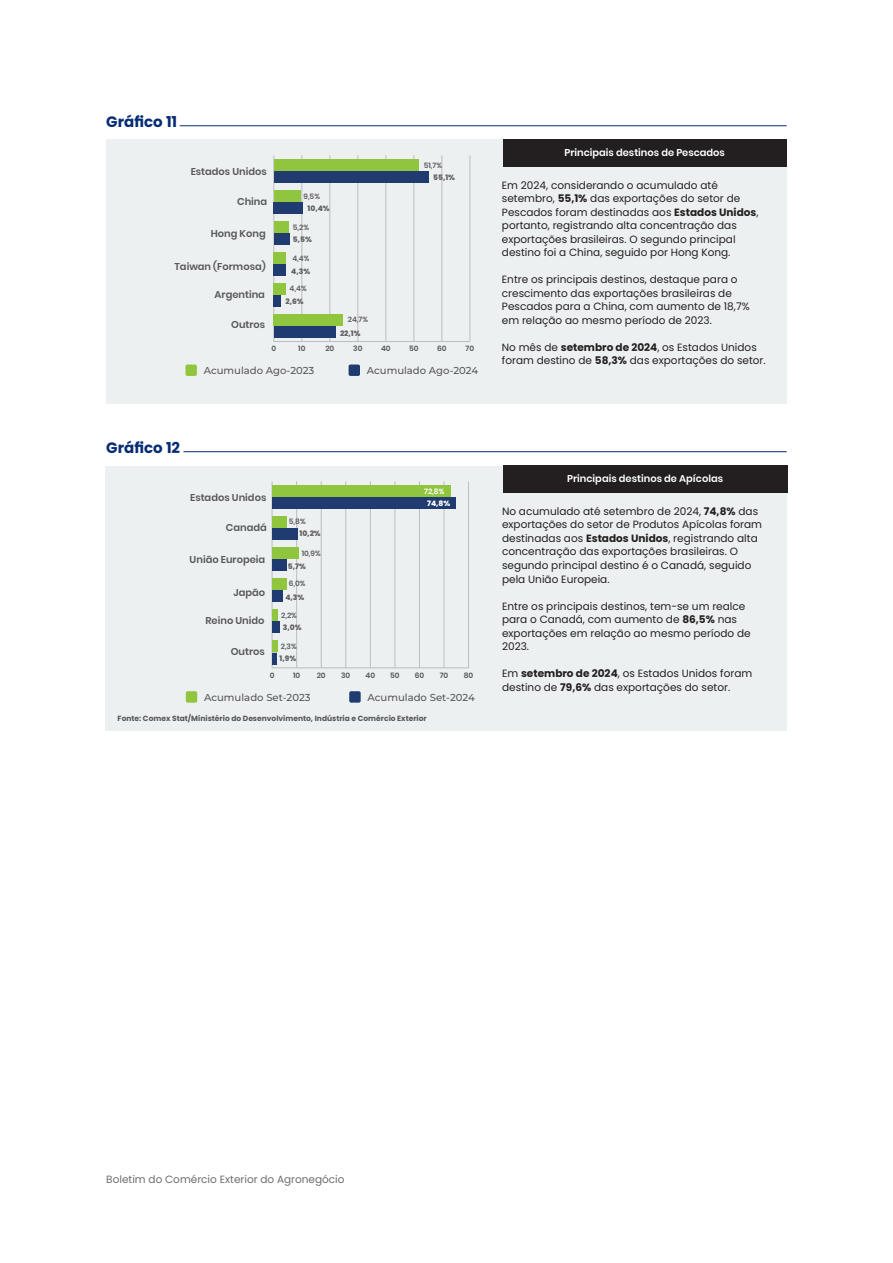
<style>
.page{position:relative;width:893px;height:1263px;background:#fff}
.page>*{position:absolute;margin:0;border:0;box-sizing:border-box;transform-origin:0 0}
.texto{font:700 15px "Poppins";color:#062c73}
.t1{font:10.5px/13.5px "Poppins";color:#231f20}
.t2{font:10.5px "Poppins";color:#6c6d70}
.t3{font:500 10.05px "Montserrat";color:#57585a}
.t4{font:600 9.9px "Poppins";color:#57585a}
.t5{font:600 9.9px "Poppins";color:#fff}
.t6{font:600 7.5px/13.6px "Poppins";color:#606160}
.t7{font:700 7.5px "Poppins";color:#57585a}
.t8{font:600 7.5px "Poppins";color:#57585a}
.t9{font:800 7.5px/12.1px "Poppins";color:#606160}
.t10{font:600 7.5px/12.1px "Poppins";color:#fff}
.s1{font-weight:600}
.s2{font-weight:800}
.s3{font-weight:700}
</style>
<div class="page">
<div style="left:106px;top:140px;width:681px;height:264px;background:#edf0f1"></div>
<div style="left:503px;top:139px;width:284px;height:28px;background:#231f20"></div>
<div style="left:185px;top:364px;width:12px;height:12px;background:#8fc63e;border-radius:2px"></div>
<div style="left:349px;top:364px;width:11px;height:12px;background:#1f3b6f;border-radius:2px"></div>
<hr style="left:274px;top:341px;width:196px;height:1px;background:#bcbdc0">
<hr style="left:301px;top:155px;width:1px;height:186px;background:#bcbdc0">
<hr style="left:329px;top:155px;width:1px;height:186px;background:#bcbdc0">
<hr style="left:357px;top:155px;width:1px;height:186px;background:#bcbdc0">
<hr style="left:385px;top:155px;width:1px;height:186px;background:#bcbdc0">
<hr style="left:413px;top:155px;width:1px;height:186px;background:#bcbdc0">
<hr style="left:441px;top:155px;width:1px;height:186px;background:#bcbdc0">
<hr style="left:469px;top:155px;width:1px;height:186px;background:#bcbdc0">
<hr style="left:273px;top:155px;width:1px;height:186px;background:#bcbdc0">
<div style="left:274px;top:171px;width:154px;height:12px;background:#1f3b6f"></div>
<div style="left:274px;top:203px;width:29px;height:11px;background:#1f3b6f"></div>
<div style="left:274px;top:234px;width:15px;height:11px;background:#1f3b6f"></div>
<div style="left:274px;top:265px;width:12px;height:11px;background:#1f3b6f"></div>
<div style="left:274px;top:296px;width:7px;height:11px;background:#1f3b6f"></div>
<div style="left:274px;top:327px;width:62px;height:11px;background:#1f3b6f"></div>
<div style="left:274px;top:159px;width:145px;height:11px;background:#8fc63e"></div>
<div style="left:274px;top:190px;width:26px;height:11px;background:#8fc63e"></div>
<div style="left:274px;top:221px;width:14px;height:11px;background:#8fc63e"></div>
<div style="left:274px;top:252px;width:12px;height:11px;background:#8fc63e"></div>
<div style="left:274px;top:283px;width:12px;height:11px;background:#8fc63e"></div>
<div style="left:274px;top:314px;width:69px;height:11px;background:#8fc63e"></div>
<div style="left:106px;top:466px;width:681px;height:265px;background:#edf0f1"></div>
<div style="left:503px;top:466px;width:284px;height:27px;background:#231f20"></div>
<div style="left:186px;top:691px;width:11px;height:12px;background:#8fc63e;border-radius:2px"></div>
<div style="left:349px;top:691px;width:12px;height:12px;background:#1f3b6f;border-radius:2px"></div>
<hr style="left:272px;top:667px;width:197px;height:1px;background:#bcbdc0">
<hr style="left:296px;top:481px;width:1px;height:187px;background:#bcbdc0">
<hr style="left:321px;top:481px;width:1px;height:187px;background:#bcbdc0">
<hr style="left:345px;top:481px;width:1px;height:187px;background:#bcbdc0">
<hr style="left:370px;top:481px;width:1px;height:187px;background:#bcbdc0">
<hr style="left:394px;top:481px;width:1px;height:187px;background:#bcbdc0">
<hr style="left:419px;top:481px;width:1px;height:187px;background:#bcbdc0">
<hr style="left:444px;top:481px;width:1px;height:187px;background:#bcbdc0">
<hr style="left:468px;top:481px;width:1px;height:187px;background:#bcbdc0">
<hr style="left:272px;top:481px;width:1px;height:187px;background:#bcbdc0">
<div style="left:272px;top:497px;width:184px;height:12px;background:#1f3b6f"></div>
<div style="left:272px;top:529px;width:25px;height:11px;background:#1f3b6f"></div>
<div style="left:272px;top:560px;width:14px;height:11px;background:#1f3b6f"></div>
<div style="left:272px;top:591px;width:11px;height:11px;background:#1f3b6f"></div>
<div style="left:272px;top:622px;width:7px;height:11px;background:#1f3b6f"></div>
<div style="left:272px;top:653px;width:5px;height:11px;background:#1f3b6f"></div>
<div style="left:272px;top:485px;width:179px;height:11px;background:#8fc63e"></div>
<div style="left:272px;top:516px;width:14px;height:11px;background:#8fc63e"></div>
<div style="left:272px;top:547px;width:27px;height:11px;background:#8fc63e"></div>
<div style="left:272px;top:578px;width:15px;height:11px;background:#8fc63e"></div>
<div style="left:272px;top:609px;width:5px;height:12px;background:#8fc63e"></div>
<div style="left:272px;top:640px;width:6px;height:12px;background:#8fc63e"></div>
<hr style="left:180px;top:125px;width:607px;height:1px;background:#062c73">
<hr style="left:183px;top:451px;width:604px;height:1px;background:#062c73">
<p class="texto" style="left:106px;top:113px;width:72px">Gráfico 11</p>
<p class="t4" style="left:191px;top:166px;width:78px">Estados Unidos</p>
<p class="t4" style="left:237px;top:196px;width:32px">China</p>
<p class="t4" style="left:211px;top:227px;width:56px">Hong Kong</p>
<p class="t4" style="left:174px;top:260px;width:93px">Taiwan (Formosa)</p>
<p class="t4" style="left:215px;top:288px;width:52px">Argentina</p>
<p class="t4" style="left:231px;top:319px;width:36px">Outros</p>
<p class="t9" style="left:308px;top:190px;width:24px;text-indent:-4px"><span class="s1">9,5%<br></span>10,4%</p>
<p class="t6" style="left:293px;top:221px;width:21px;line-height:12.6px">5,2%<br><span class="s2">5,5%</span></p>
<p class="t6" style="left:291px;top:251px;width:20px">4,4%<br><span class="s2">4,3%</span></p>
<p class="t6" style="left:285px;top:283px;width:23px;line-height:12.5px;text-align:center">4,4%<br><span class="s2">2,6%</span></p>
<p class="t6" style="left:340px;top:313px;width:29px;line-height:13px;text-indent:8px">24,7%<br><span class="s2">22,1%</span></p>
<p class="t6" style="left:433px;top:159px;width:23px;line-height:12.1px;text-indent:-9px">51,7%<br><span class="s2">55,1%</span></p>
<p class="t8" style="left:271px;top:344px;width:6px">0</p>
<p class="t8" style="left:298px;top:344px;width:9px">10</p>
<p class="t8" style="left:325px;top:344px;width:10px">20</p>
<p class="t8" style="left:353px;top:344px;width:11px">30</p>
<p class="t8" style="left:381px;top:344px;width:11px">40</p>
<p class="t8" style="left:409px;top:344px;width:11px">50</p>
<p class="t8" style="left:437px;top:344px;width:11px">60</p>
<p class="t8" style="left:466px;top:344px;width:10px">70</p>
<p class="t3" style="left:204px;top:364px;width:112px">Acumulado Ago-2023</p>
<p class="t3" style="left:367px;top:364px;width:113px">Acumulado Ago-2024</p>
<p class="t5" style="left:564px;top:146px;width:162px">Principais destinos de Pescados</p>
<p class="t1" style="left:502px;top:178px;width:258px">Em 2024, considerando o acumulado até setembro, <span class="s3">55,1%</span> das exportações do setor de Pescados foram destinadas aos <span class="s3">Estados Unidos</span>, portanto, registrando alta concentração das exportações brasileiras. O segundo principal destino foi a China, seguido por Hong Kong.</p>
<p class="t1" style="left:502px;top:273px;width:249px">Entre os principais destinos, destaque para o crescimento das exportações brasileiras de Pescados para a China, com aumento de 18,7% em relação ao mesmo período de 2023.</p>
<p class="t1" style="left:502px;top:340px;width:265px">No mês de <span class="s3">setembro de 2024</span>, os Estados Unidos foram destino de <span class="s3">58,3%</span> das exportações do setor.</p>
<p class="texto" style="left:106px;top:439px;width:75px">Gráfico 12</p>
<p class="t4" style="left:190px;top:492px;width:78px">Estados Unidos</p>
<p class="t4" style="left:226px;top:522px;width:42px">Canadá</p>
<p class="t4" style="left:190px;top:554px;width:77px">União Europeia</p>
<p class="t4" style="left:234px;top:587px;width:33px">Japão</p>
<p class="t4" style="left:205px;top:615px;width:61px">Reino Unido</p>
<p class="t4" style="left:231px;top:645px;width:36px">Outros</p>
<p class="t9" style="left:299px;top:515px;width:23px;text-indent:-11px"><span class="s1">5,8%<br></span>10,2%</p>
<p class="t6" style="left:288px;top:547px;width:34px;line-height:12.9px;text-indent:14px">10,9%<br><span class="s2">5,7%</span></p>
<p class="t6" style="left:285px;top:576px;width:22px;text-align:center">6,0%<br><span class="s2">4,3%</span></p>
<p class="t6" style="left:281px;top:609px;width:22px;line-height:12.5px">2,2%<br><span class="s2">3,0%</span></p>
<p class="t6" style="left:280px;top:640px;width:19px;line-height:12.3px">2,3%<br><span class="s2">1,9%</span></p>
<p class="t10" style="left:427px;top:485px;width:25px;text-indent:-3px">72,8%<br><span class="s2">74,8%</span></p>
<p class="t8" style="left:270px;top:671px;width:6px">0</p>
<p class="t8" style="left:293px;top:671px;width:9px">10</p>
<p class="t8" style="left:317px;top:671px;width:11px">20</p>
<p class="t8" style="left:341px;top:671px;width:11px">30</p>
<p class="t8" style="left:365px;top:671px;width:11px">40</p>
<p class="t8" style="left:390px;top:671px;width:11px">50</p>
<p class="t8" style="left:415px;top:671px;width:11px">60</p>
<p class="t8" style="left:440px;top:671px;width:10px">70</p>
<p class="t8" style="left:464px;top:671px;width:11px">80</p>
<p class="t3" style="left:204px;top:690px;width:108px">Acumulado Set-2023</p>
<p class="t3" style="left:367px;top:690px;width:109px">Acumulado Set-2024</p>
<p class="t7" style="left:118px;top:714px;width:311px">Fonte: Comex Stat/Ministério do Desenvolvimento, Indústria e Comércio Exterior</p>
<p class="t5" style="left:567px;top:473px;width:157px">Principais destinos de Apícolas</p>
<p class="t1" style="left:502px;top:504px;width:262px">No acumulado até setembro de 2024, <span class="s3">74,8%</span> das exportações do setor de Produtos Apícolas foram destinadas aos <span class="s3">Estados Unidos</span>, registrando alta concentração das exportações brasileiras. O segundo principal destino é o Canadá, seguido pela União Europeia.</p>
<p class="t1" style="left:502px;top:599px;width:250px">Entre os principais destinos, tem-se um realce para o Canadá, com aumento de <span class="s3">86,5%</span> nas exportações em relação ao mesmo período de 2023.</p>
<p class="t1" style="left:502px;top:667px;width:252px">Em <span class="s3">setembro de 2024</span>, os Estados Unidos foram destino de <span class="s3">79,6%</span> das exportações do setor.</p>
<p class="t2" style="left:106px;top:1173px;width:240px">Boletim do Comércio Exterior do Agronegócio</p>
</div>
